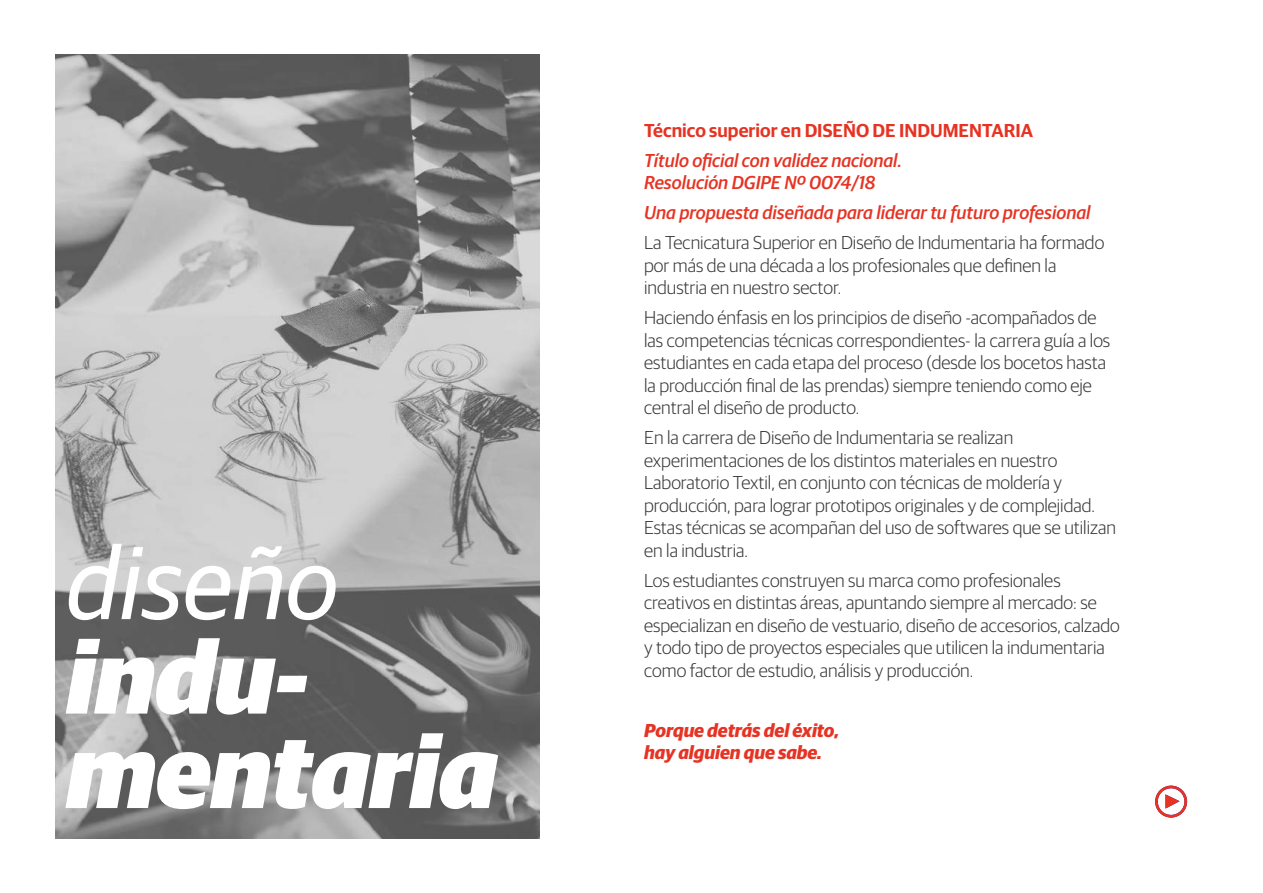
<style>
.page{position:relative;width:1263px;height:893px;background:#fff}
.page>*{position:absolute;margin:0;border:0;box-sizing:border-box;transform-origin:0 0}
.t1{font:italic 900 102px/94.5px "Guardian Sans";color:#fff}
.t2{font:italic 102px "Guardian Sans";color:#fff}
.t3{font:300 18.75px/22.5px "Guardian Sans";color:#333}
.t4{font:italic 500 18.75px/22.5px "Guardian Sans";color:#e63323}
.t5{font:italic 700 18.75px/22.5px "Guardian Sans";color:#e63323}
.t6{font:600 18.75px "Guardian Sans";color:#e63323}
</style>
<div class="page">
<img style="left:55px;top:54px;width:485px;height:785px">
<svg style="left:1155px;top:786px;width:32px;height:32px"></svg>
<h1 class="t2" style="left:67px;top:511px;width:273px">diseño</h1>
<h1 class="t1" style="left:67px;top:621px;width:432px">indu&shy;mentaria</h1>
<p class="t6" style="left:644px;top:116px;width:390px">Técnico superior en DISEÑO DE INDUMENTARIA</p>
<p class="t4" style="left:644px;top:147px;width:260px">Título oficial con validez nacional.<br>Resolución DGIPE Nº 0074/18</p>
<p class="t4" style="left:644px;top:200px;width:448px">Una propuesta diseñada para liderar tu futuro profesional</p>
<p class="t3" style="left:644px;top:230px;width:462px">La Tecnicatura Superior en Diseño de Indumentaria ha formado por más de una década a los profesionales que definen la industria en nuestro sector.</p>
<p class="t3" style="left:644px;top:305px;width:468px">Haciendo énfasis en los principios de diseño -acompañados de las competencias técnicas correspondientes- la carrera guía a los estudiantes en cada etapa del proceso (desde los bocetos hasta la producción final de las prendas) siempre teniendo como eje central el diseño de producto.</p>
<p class="t3" style="left:644px;top:425px;width:473px">En la carrera de Diseño de Indumentaria se realizan experimentaciones de los distintos materiales en nuestro Laboratorio Textil, en conjunto con técnicas de moldería y producción, para lograr prototipos originales y de complejidad.<br>Estas técnicas se acompañan del uso de softwares que se utilizan en la industria.</p>
<p class="t3" style="left:644px;top:568px;width:477px">Los estudiantes construyen su marca como profesionales creativos en distintas áreas, apuntando siempre al mercado: se especializan en diseño de vestuario, diseño de accesorios, calzado y todo tipo de proyectos especiales que utilicen la indumentaria como factor de estudio, análisis y producción.</p>
<p class="t5" style="left:644px;top:717px;width:197px">Porque detrás del éxito, hay alguien que sabe.</p>
</div>
